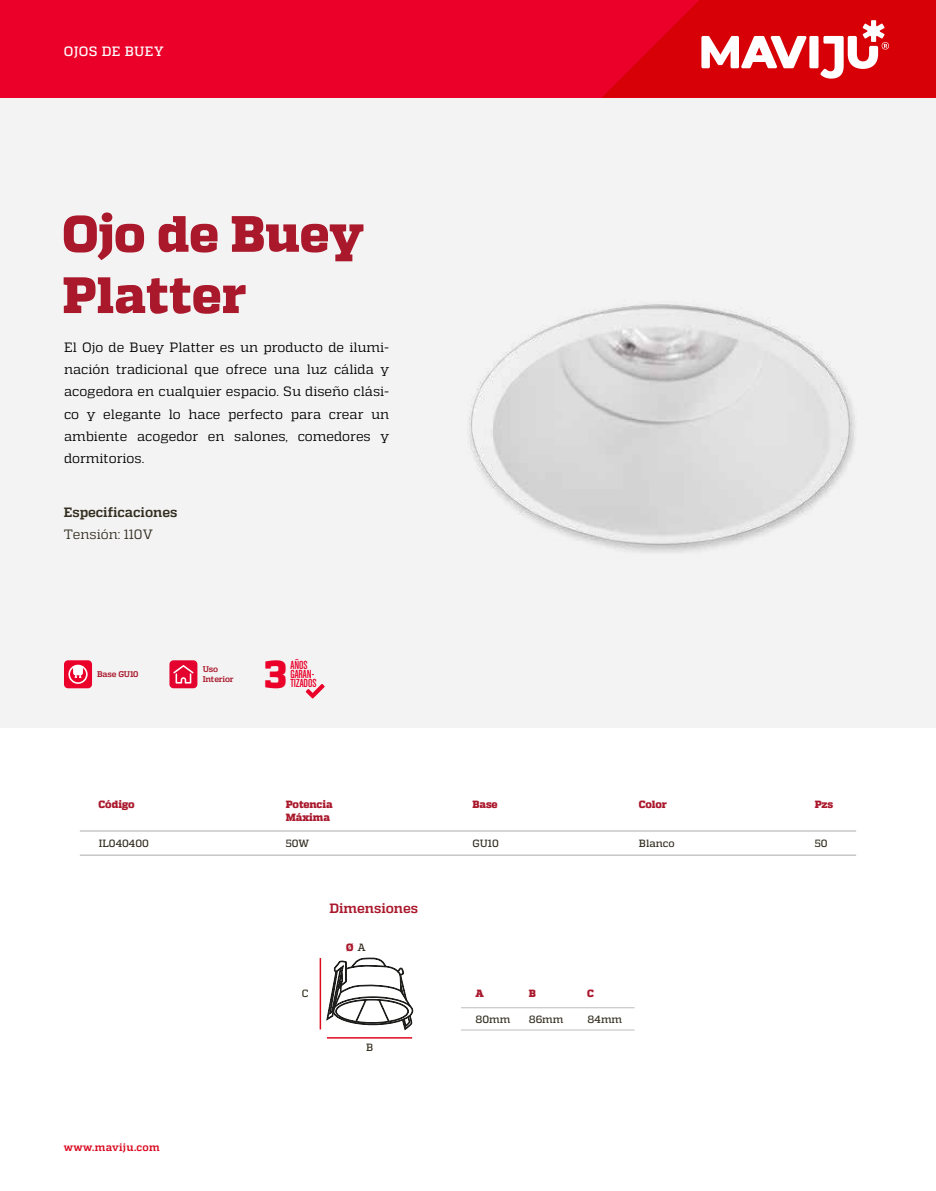
<style>
.page{position:relative;width:936px;height:1191px;background:#fff}
.page>*{position:absolute;margin:0;border:0;box-sizing:border-box;transform-origin:0 0}
.t1{font:800 51px/61.2px "Quadon";letter-spacing:-.005em;color:#aa182c}
.t2{font:800 39px "Quadon";color:#ea0029}
.t3{font:13.5px/22.2px "Quadon";color:#000;text-align:justify}
.t4{font:700 13.5px "Quadon";color:#332e20}
.t5{font:13.5px "Quadon";color:#332e20}
.t6{font:700 13.5px "Quadon";color:#aa182c}
.t7{font:500 13.5px "Quadon";letter-spacing:.03em;color:#fff}
.t8{font:12.45px/9px "Chalet Comprime Cologne Eighty";color:#ea0029}
.t9{font:500 10.5px "Quadon";color:#332e20}
.t10{font:800 10.5px/12.6px "Quadon";letter-spacing:-.015em;color:#aa182c}
.t11{font:700 10.5px "Quadon";letter-spacing:.03em;color:#d9071e}
.t12{font:700 8.25px/9.9px "Quadon";letter-spacing:-.015em;color:#aa182c}
.s1{font-weight:500;color:#332e20}
</style>
<div class="page">
<div style="left:0;top:98px;width:935px;height:630px;background:#f3f3f3"></div>
<div style="left:0;top:0;width:935px;height:98px;background:#ea0029"></div>
<svg style="left:602px;top:0;width:333px;height:98px"></svg>
<hr style="left:80px;top:830px;width:776px;height:1px;background:#c8c8c8">
<hr style="left:80px;top:854px;width:776px;height:2px;background:#c8c8c8">
<hr style="left:461px;top:1007px;width:173px;height:1px;background:#c8c8c8">
<hr style="left:461px;top:1029px;width:173px;height:1px;background:#c8c8c8">
<div style="left:64px;top:660px;width:28px;height:28px;background:#ea0029;border-radius:4px"></div>
<svg style="left:68px;top:664px;width:20px;height:20px"></svg>
<img style="left:469px;top:304px;width:386px;height:248px">
<div style="left:169px;top:660px;width:28px;height:28px;background:#e3032e;border-radius:4px"></div>
<svg style="left:173px;top:665px;width:20px;height:18px"></svg>
<svg style="left:306px;top:684px;width:18px;height:14px"></svg>
<hr style="left:319px;top:958px;width:2px;height:71px;background:#dd0b1e">
<hr style="left:327px;top:1037px;width:85px;height:1px;background:#dd0b1e">
<svg style="left:326px;top:957px;width:87px;height:72px"></svg>
<p class="t7" style="left:64px;top:44px;width:101px">OJOS DE BUEY</p>
<h1 class="t1" style="left:62px;top:204px;width:303px">Ojo de Buey<br>Platter</h1>
<p class="t3" style="left:64px;top:336px;width:327px">El Ojo de Buey Platter es un producto de ilumi&shy;nación tradicional que ofrece una luz cálida y acogedora en cualquier espacio. Su diseño clási&shy;co y elegante lo hace perfecto para crear un ambiente acogedor en salones, comedores y dormitorios.</p>
<p class="t4" style="left:64px;top:504px;width:115px">Especificaciones</p>
<p class="t5" style="left:64px;top:527px;width:91px">Tensión: 110V</p>
<p class="t12" style="left:97px;top:669px;width:43px">Base GU10</p>
<p class="t12" style="left:203px;top:664px;width:33px">Uso<br>Interior</p>
<h2 class="t2" style="left:264px;top:651px;width:24px">3</h2>
<p class="t8" style="left:290px;top:660px;width:28px">AÑOS<br>GARAN-<br>TIZADOS</p>
<p class="t10" style="left:99px;top:798px;width:38px">Código</p>
<p class="t9" style="left:99px;top:837px;width:52px">IL040400</p>
<p class="t11" style="left:64px;top:1141px;width:97px">www.maviju.com</p>
<p class="t10" style="left:286px;top:798px;width:48px">Potencia<br>Máxima</p>
<p class="t9" style="left:286px;top:837px;width:25px">50W</p>
<p class="t9" style="left:302px;top:987px;width:8px">C</p>
<p class="t6" style="left:329px;top:900px;width:90px">Dimensiones</p>
<p class="t10" style="left:346px;top:941px;width:21px">Ø <span class="s1">A</span></p>
<p class="t9" style="left:366px;top:1041px;width:9px">B</p>
<p class="t10" style="left:472px;top:798px;width:27px">Base</p>
<p class="t9" style="left:472px;top:837px;width:28px">GU10</p>
<p class="t10" style="left:639px;top:798px;width:29px">Color</p>
<p class="t9" style="left:639px;top:837px;width:37px">Blanco</p>
<p class="t10" style="left:475px;top:987px;width:10px">A</p>
<p class="t10" style="left:528px;top:987px;width:9px">B</p>
<p class="t10" style="left:587px;top:987px;width:8px">C</p>
<p class="t9" style="left:475px;top:1013px;width:36px">80mm</p>
<p class="t9" style="left:528px;top:1013px;width:36px">86mm</p>
<p class="t9" style="left:587px;top:1013px;width:36px">84mm</p>
<p class="t10" style="left:814px;top:798px;width:20px">Pzs</p>
<p class="t9" style="left:814px;top:837px;width:14px">50</p>
</div>
